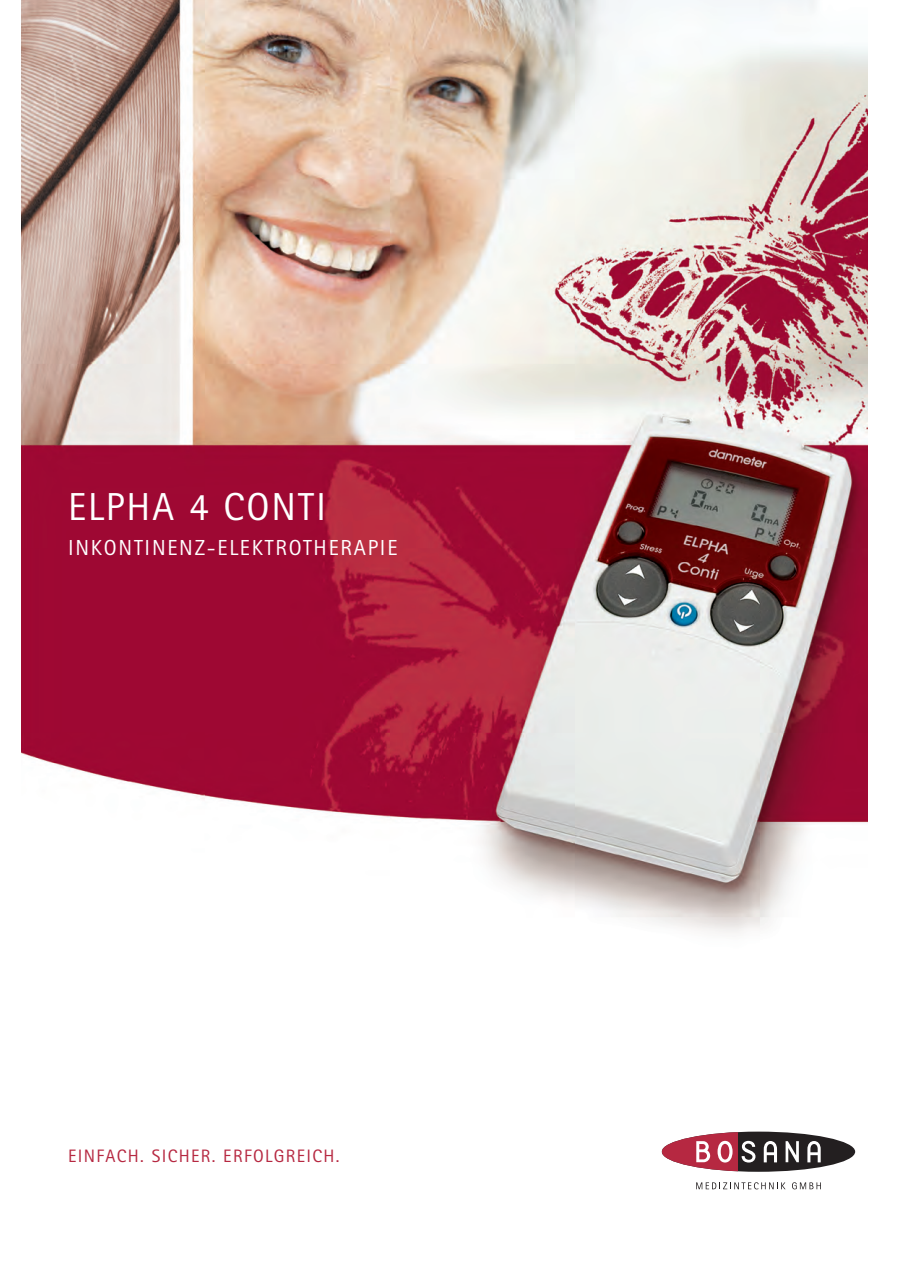
<style>
.page{position:relative;width:902px;height:1272px;background:#fff}
.page>*{position:absolute;margin:0;border:0;box-sizing:border-box;transform-origin:0 0}
.t1{font:39px "Rotis Sans Serif";letter-spacing:.05em;color:#fff}
.t2{font:21.75px "Rotis Sans Serif";letter-spacing:.08em;color:#fff}
.t3{font:18px "Rotis Sans Serif";letter-spacing:.075em;color:#b62841}
</style>
<div class="page">
<img style="left:21px;top:0;width:846px;height:933px">
<div style="left:661px;top:1131px;width:194px;height:40px;background:#231f20;border-radius:50%"></div>
<svg style="left:661px;top:1131px;width:76px;height:40px;fill:#b62841"></svg>
<svg style="left:741px;top:1140px;width:14px;height:22px"></svg>
<svg style="left:763px;top:1141px;width:14px;height:21px"></svg>
<svg style="left:785px;top:1141px;width:13px;height:21px"></svg>
<svg style="left:807px;top:1141px;width:13px;height:21px"></svg>
<svg style="left:696px;top:1141px;width:14px;height:21px"></svg>
<svg style="left:717px;top:1140px;width:15px;height:22px"></svg>
<svg style="left:696px;top:1182px;width:89px;height:7px"></svg>
<svg style="left:792px;top:1182px;width:28px;height:7px"></svg>
<h1 class="t1" style="left:68px;top:493px;width:259px">ELPHA 4 CONTI</h1>
<p class="t2" style="left:68px;top:540px;width:331px">INKONTINENZ-ELEKTROTHERAPIE</p>
<p class="t3" style="left:68px;top:1149px;width:273px">EINFACH. SICHER. ERFOLGREICH.</p>
</div>
